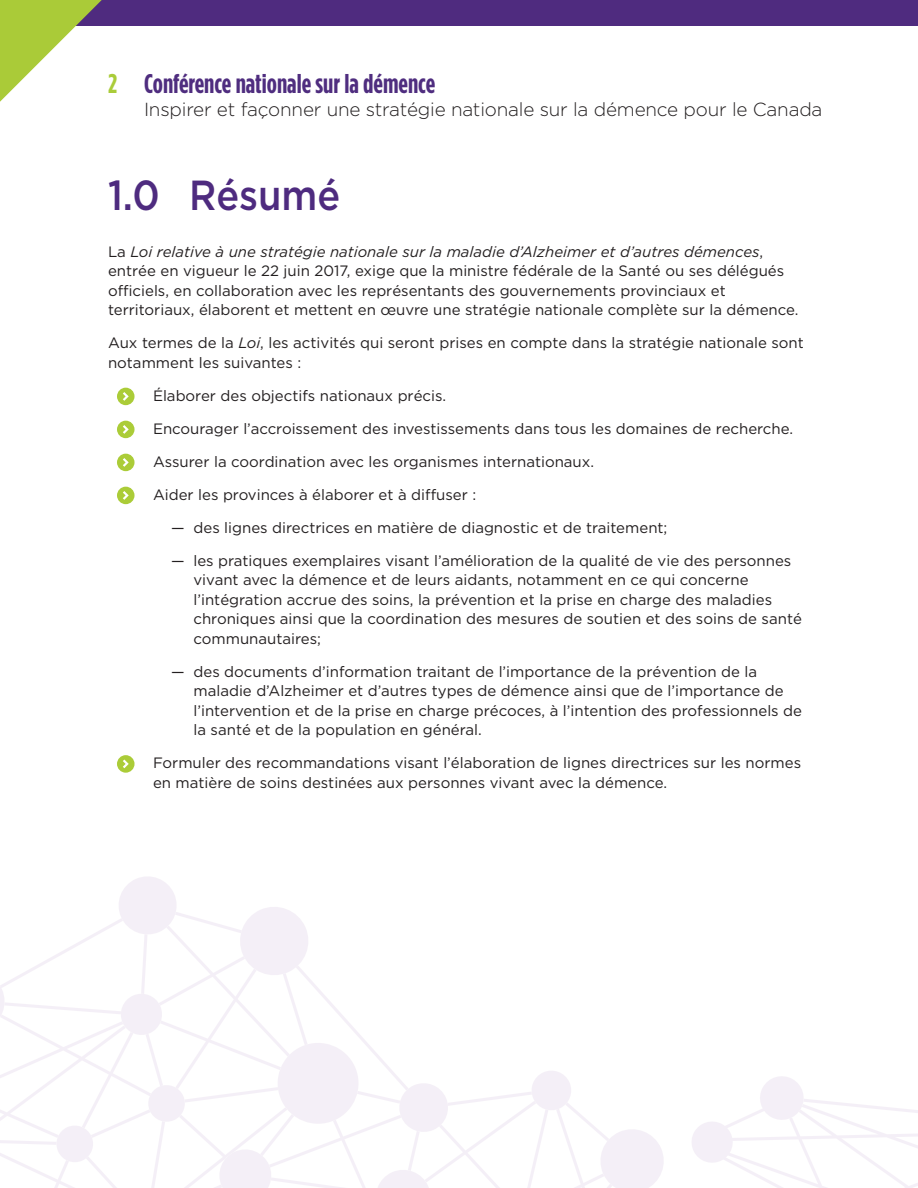
<style>
.page{position:relative;width:918px;height:1188px;background:#fff}
.page>*{position:absolute;margin:0;border:0;box-sizing:border-box;transform-origin:0 0}
.t1{font:500 42px "Gotham HTF";color:#4e2b7f;scale:.9 1}
.t2{font:700 27px "Gotham Condensed";color:#4f2d7f}
.t3{font:700 27px "Gotham Condensed";color:#aacc39}
.t4{font:300 18.9px "Gotham HTF";letter-spacing:-.01em;color:#231f20}
.t5{font:15px/19.5px "Gotham HTF";color:#231f20}
.s1{font-style:italic}
</style>
<div class="page">
<svg style="left:0;top:877px;width:918px;height:311px"></svg>
<div style="left:0;top:0;width:918px;height:26px;background:#4f2b7f"></div>
<svg style="left:0;top:0;width:102px;height:102px"></svg>
<div style="left:117px;top:388px;width:18px;height:17px;background:#abcc38;border-radius:50%"></div>
<svg style="left:123px;top:392px;width:6px;height:9px"></svg>
<div style="left:117px;top:421px;width:18px;height:17px;background:#abcc38;border-radius:50%"></div>
<svg style="left:123px;top:425px;width:6px;height:9px"></svg>
<div style="left:117px;top:454px;width:18px;height:17px;background:#abcc38;border-radius:50%"></div>
<svg style="left:123px;top:458px;width:6px;height:9px"></svg>
<div style="left:117px;top:487px;width:18px;height:17px;background:#abcc38;border-radius:50%"></div>
<svg style="left:123px;top:491px;width:6px;height:9px"></svg>
<div style="left:117px;top:755px;width:18px;height:18px;background:#abcc38;border-radius:50%"></div>
<svg style="left:123px;top:760px;width:6px;height:8px"></svg>
<h2 class="t3" style="left:108px;top:68px;width:10px">2</h2>
<h2 class="t2" style="left:144px;top:68px;width:293px">Conférence nationale sur la démence</h2>
<p class="t4" style="left:144px;top:99px;width:680px">Inspirer et façonner une stratégie nationale sur la démence pour le Canada</p>
<h1 class="t1" style="left:108px;top:172px;width:260px">1.0 Résumé</h1>
<p class="t5" style="left:108px;top:241px;width:692px">La <span class="s1">Loi relative à une stratégie nationale sur la maladie d’Alzheimer et d’autres démences</span>, entrée en vigueur le 22 juin 2017, exige que la ministre fédérale de la Santé ou ses délégués officiels, en collaboration avec les représentants des gouvernements provinciaux et territoriaux, élaborent et mettent en œuvre une stratégie nationale complète sur la démence.</p>
<p class="t5" style="left:108px;top:333px;width:697px">Aux termes de la <span class="s1">Loi</span>, les activités qui seront prises en compte dans la stratégie nationale sont notamment les suivantes :</p>
<p class="t5" style="left:153px;top:385px;width:295px">Élaborer des objectifs nationaux précis.</p>
<p class="t5" style="left:153px;top:418px;width:642px">Encourager l’accroissement des investissements dans tous les domaines de recherche.</p>
<p class="t5" style="left:153px;top:451px;width:443px">Assurer la coordination avec les organismes internationaux.</p>
<p class="t5" style="left:153px;top:484px;width:325px">Aider les provinces à élaborer et à diffuser :</p>
<p class="t5" style="left:171px;top:517px;width:498px">— des lignes directrices en matière de diagnostic et de traitement;</p>
<p class="t5" style="left:194px;top:550px;width:610px;text-indent:-22px">— les pratiques exemplaires visant l’amélioration de la qualité de vie des personnes vivant avec la démence et de leurs aidants, notamment en ce qui concerne l’intégration accrue des soins, la prévention et la prise en charge des maladies chroniques ainsi que la coordination des mesures de soutien et des soins de santé communautaires;</p>
<p class="t5" style="left:194px;top:661px;width:610px;text-indent:-22px">— des documents d’information traitant de l’importance de la prévention de la maladie d’Alzheimer et d’autres types de démence ainsi que de l’importance de l’intervention et de la prise en charge précoces, à l’intention des professionnels de la santé et de la population en général.</p>
<p class="t5" style="left:153px;top:753px;width:650px">Formuler des recommandations visant l’élaboration de lignes directrices sur les normes en matière de soins destinées aux personnes vivant avec la démence.</p>
</div>
